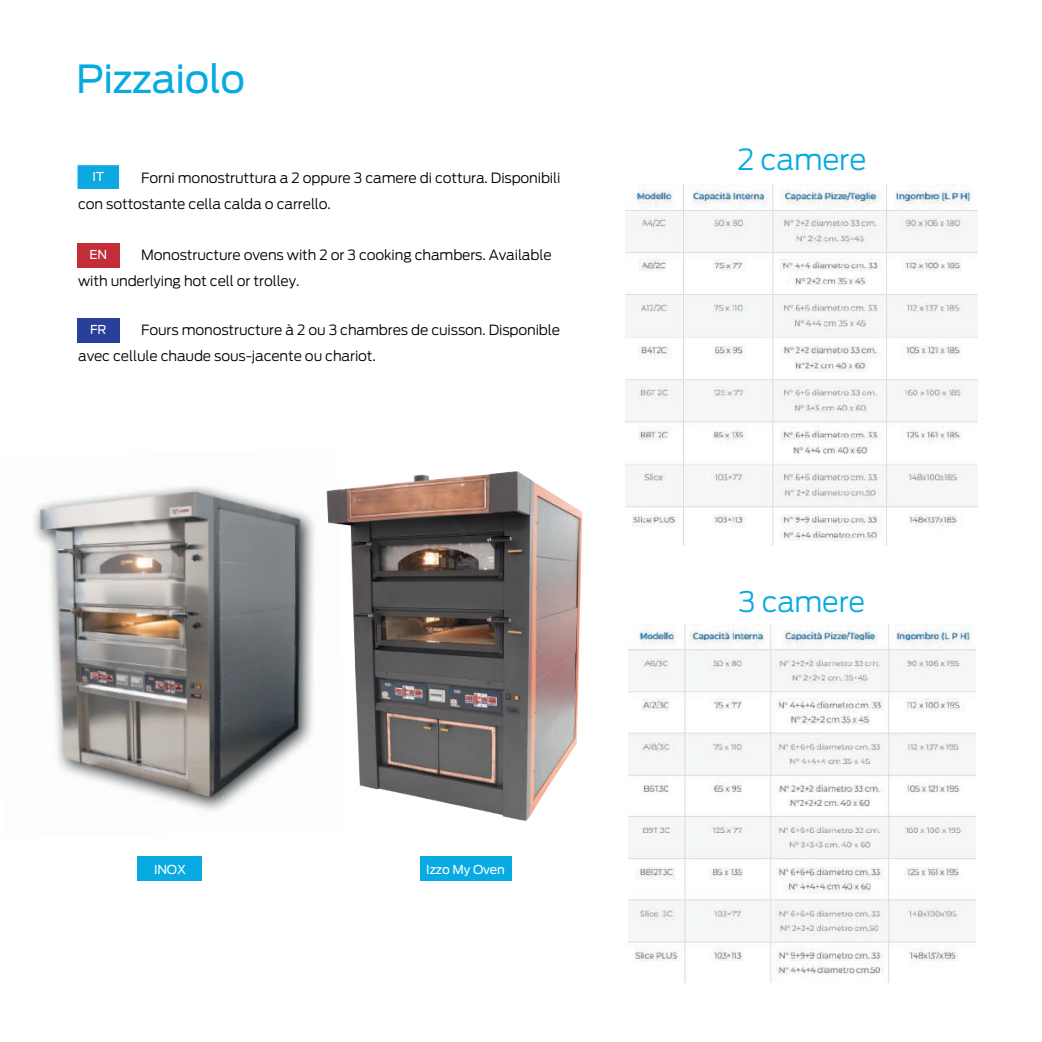
<style>
.page{position:relative;width:1042px;height:1042px;background:#fff}
.page>*{position:absolute;margin:0;border:0;box-sizing:border-box;transform-origin:0 0}
.t1{font:38.5px "Ford Antenna";letter-spacing:-.01em;color:#08aae2}
.t2{font:300 28.88px "Ford Antenna";letter-spacing:-.01em;color:#08aae2}
.t3{font:300 28.18px "Ford Antenna";letter-spacing:-.01em;color:#08aae2}
.t4{font:300 14px/26.2px "Ford Antenna";letter-spacing:-.01em;color:#000001}
.t5{font:12.25px "Ford Antenna";letter-spacing:-.01em;color:#fff}
</style>
<div class="page">
<img style="left:33px;top:486px;width:274px;height:325px">
<img style="left:307px;top:471px;width:276px;height:351px">
<img style="left:625px;top:185px;width:352px;height:361px">
<img style="left:628px;top:624px;width:347px;height:358px">
<div style="left:77px;top:164px;width:43px;height:26px;background:#0ca9e2;border:1px solid #fff"></div>
<div style="left:77px;top:243px;width:43px;height:24px;background:#c22d37"></div>
<div style="left:77px;top:318px;width:43px;height:25px;background:#28409a"></div>
<div style="left:138px;top:857px;width:64px;height:24px;background:#08aae2"></div>
<div style="left:420px;top:857px;width:91px;height:24px;background:#08aae2"></div>
<h1 class="t1" style="left:76px;top:46px;width:170px">Pizzaiolo</h1>
<p class="t5" style="left:92px;top:166px;width:13px">IT</p>
<p class="t4" style="left:78px;top:163px;width:484px;text-indent:63px">Forni monostruttura a 2 oppure 3 camere di cottura. Disponibili con sottostante cella calda o carrello.</p>
<p class="t4" style="left:78px;top:240px;width:475px;text-indent:63px">Monostructure ovens with 2 or 3 cooking chambers. Available with underlying hot cell or trolley.</p>
<p class="t5" style="left:90px;top:244px;width:19px">EN</p>
<p class="t4" style="left:78px;top:315px;width:483px;text-indent:63px">Fours monostructure à 2 ou 3 chambres de cuisson. Disponible avec cellule chaude sous-jacente ou chariot.</p>
<p class="t5" style="left:90px;top:319px;width:18px">FR</p>
<p class="t5" style="left:154px;top:858px;width:34px">INOX</p>
<p class="t5" style="left:426px;top:858px;width:80px">Izzo My Oven</p>
<h2 class="t2" style="left:737px;top:135px;width:131px">2 camere</h2>
<h3 class="t3" style="left:738px;top:578px;width:128px">3 camere</h3>
</div>
